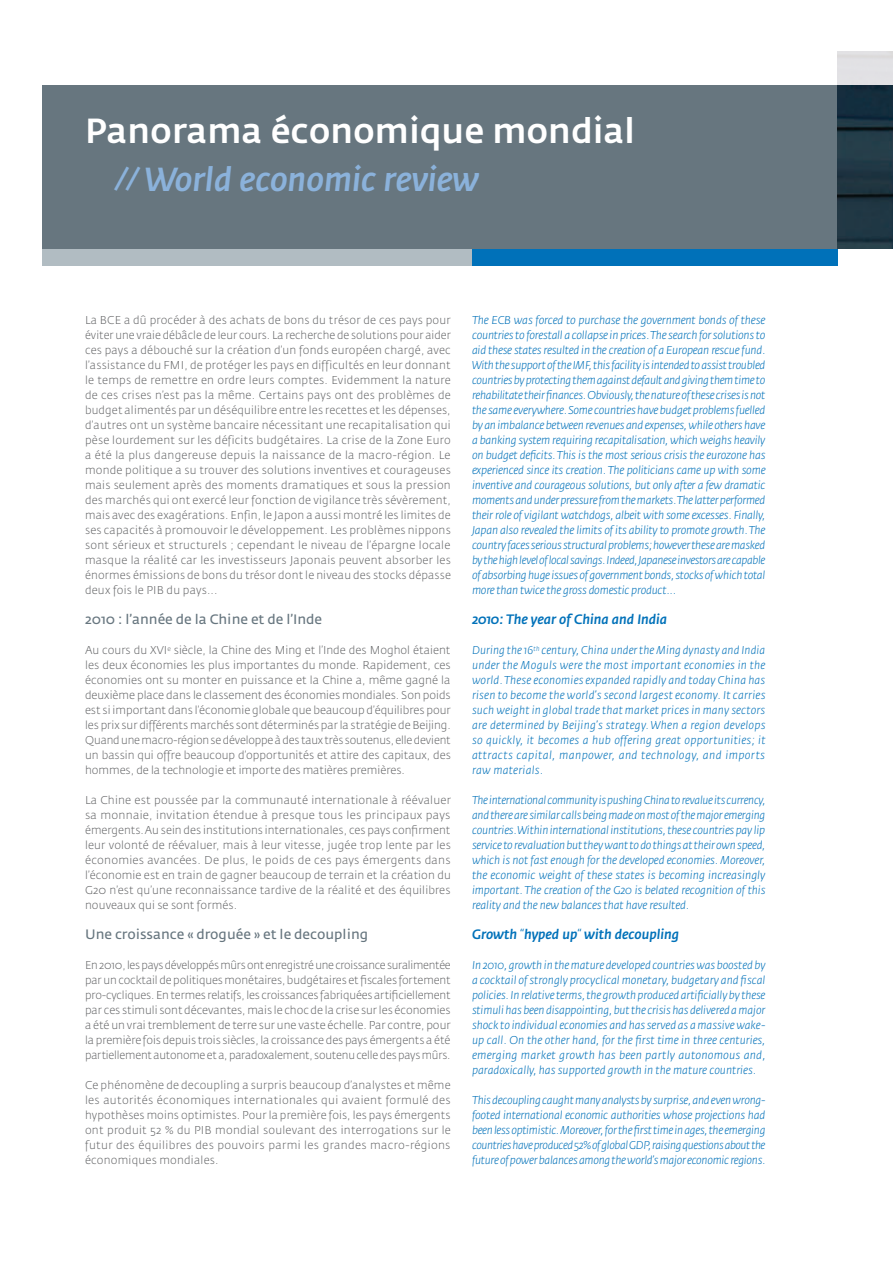
<style>
.page{position:relative;width:893px;height:1263px;background:#fff}
.page>*{position:absolute;margin:0;border:0;box-sizing:border-box;transform-origin:0 0}
.t1{font:500 34.5px "Fedra Sans";color:#fff}
.t2{font:italic 500 33px "Fedra Sans";color:#8bb2db}
.t3{font:13.5px "Fedra Sans";color:#67767f}
.t4{font:italic 500 13.5px "Fedra Sans";color:#0071b9}
.t5{font:300 11.25px/15px "Fedra Sans";letter-spacing:.01em;color:#646567;text-align:justify}
.t6{font:italic 300 11.25px/15px "Fedra Sans";letter-spacing:-.01em;color:#0071b9;text-align:justify}
.s1{font-style:normal;font-size:25.5px}
.s2{font-weight:300}
</style>
<div class="page">
<div style="left:115px;top:127px;width:723px;height:139px;background:#0071b9"></div>
<div style="left:43px;top:96px;width:429px;height:170px;background:#b1bcc2"></div>
<div style="left:43px;top:85px;width:850px;height:164px;background:#67767f"></div>
<h1 class="t1" style="left:85px;top:111px;width:551px">Panorama économique mondial</h1>
<h2 class="t2" style="left:115px;top:161px;width:365px"><span class="s1">//</span> World economic review</h2>
<p class="t5" style="left:85px;top:313px;width:367px">La BCE a dû procéder à des achats de bons du trésor de ces pays pour éviter une vraie débâcle de leur cours. La recherche de solutions pour aider ces pays a débouché sur la création d’un fonds européen chargé, avec l’assistance du FMI, de protéger les pays en difficultés en leur donnant le temps de remettre en ordre leurs comptes. Evidemment la nature de ces crises n’est pas la même. Certains pays ont des problèmes de budget alimentés par un déséquilibre entre les recettes et les dépenses, d’autres ont un système bancaire nécessitant une recapitalisation qui pèse lourdement sur les déficits budgétaires. La crise de la Zone Euro a été la plus dangereuse depuis la naissance de la macro-région. Le monde politique a su trouver des solutions inventives et courageuses mais seulement après des moments dramatiques et sous la pression des marchés qui ont exercé leur fonction de vigilance très sévèrement, mais avec des exagérations. Enfin, le Japon a aussi montré les limites de ses capacités à promouvoir le développement. Les problèmes nippons sont sérieux et structurels ; cependant le niveau de l’épargne locale masque la réalité car les investisseurs Japonais peuvent absorber les énormes émissions de bons du trésor dont le niveau des stocks dépasse deux fois le PIB du pays...</p>
<p class="t3" style="left:85px;top:612px;width:239px">2010 : l’année de la Chine et de l’Inde</p>
<p class="t5" style="left:85px;top:643px;width:367px">Au cours du XVI<sup>e</sup> siècle, la Chine des Ming et l’Inde des Moghol étaient les deux économies les plus importantes du monde. Rapidement, ces économies ont su monter en puissance et la Chine a, même gagné la deuxième place dans le classement des économies mondiales. Son poids est si important dans l’économie globale que beaucoup d’équilibres pour les prix sur différents marchés sont déterminés par la stratégie de Beijing.<br>Quand une macro-région se développe à des taux très soutenus, elle devient un bassin qui offre beaucoup d’opportunités et attire des capitaux, des hommes, de la technologie et importe des matières premières.</p>
<p class="t5" style="left:85px;top:793px;width:367px">La Chine est poussée par la communauté internationale à réévaluer sa monnaie, invitation étendue à presque tous les principaux pays émergents. Au sein des institutions internationales, ces pays confirment leur volonté de réévaluer, mais à leur vitesse, jugée trop lente par les économies avancées. De plus, le poids de ces pays émergents dans l’économie est en train de gagner beaucoup de terrain et la création du G20 n’est qu’une reconnaissance tardive de la réalité et des équilibres nouveaux qui se sont formés.</p>
<p class="t3" style="left:85px;top:927px;width:285px">Une croissance « droguée » et le decoupling</p>
<p class="t5" style="left:85px;top:958px;width:367px">En 2010, les pays développés mûrs ont enregistré une croissance suralimentée par un cocktail de politiques monétaires, budgétaires et fiscales fortement pro-cycliques. En termes relatifs, les croissances fabriquées artificiellement par ces stimuli sont décevantes, mais le choc de la crise sur les économies a été un vrai tremblement de terre sur une vaste échelle. Par contre, pour la première fois depuis trois siècles, la croissance des pays émergents a été partiellement autonome et a, paradoxalement, soutenu celle des pays mûrs.</p>
<p class="t5" style="left:85px;top:1078px;width:367px">Ce phénomène de decoupling a surpris beaucoup d’analystes et même les autorités économiques internationales qui avaient formulé des hypothèses moins optimistes. Pour la première fois, les pays émergents ont produit 52 % du PIB mondial soulevant des interrogations sur le futur des équilibres des pouvoirs parmi les grandes macro-régions économiques mondiales.</p>
<p class="t6" style="left:472px;top:313px;width:295px">The ECB was forced to purchase the government bonds of these countries to forestall a collapse in prices. The search for solutions to aid these states resulted in the creation of a European rescue fund.<br>With the support of the IMF, this facility is intended to assist troubled countries by protecting them against default and giving them time to rehabilitate their finances. Obviously, the nature of these crises is not the same everywhere. Some countries have budget problems fuelled by an imbalance between revenues and expenses, while others have a banking system requiring recapitalisation, which weighs heavily on budget deficits. This is the most serious crisis the eurozone has experienced since its creation. The politicians came up with some inventive and courageous solutions, but only after a few dramatic moments and under pressure from the markets. The latter performed their role of vigilant watchdogs, albeit with some excesses. Finally, Japan also revealed the limits of its ability to promote growth. The country faces serious structural problems; however these are masked by the high level of local savings. Indeed, Japanese investors are capable of absorbing huge issues of government bonds, stocks of which total more than twice the gross domestic product...</p>
<p class="t4" style="left:472px;top:612px;width:197px">2010: The year of China and India</p>
<p class="t6" style="left:472px;top:643px;width:295px">During the 16<sup>th</sup> century, China under the Ming dynasty and India under the Moguls were the most important economies in the world. These economies expanded rapidly and today China has risen to become the world’s second largest economy. It carries such weight in global trade that market prices in many sectors are determined by Beijing’s strategy. When a region develops so quickly, it becomes a hub offering great opportunities; it attracts capital, manpower, and technology, and imports raw materials.</p>
<p class="t6" style="left:472px;top:793px;width:295px">The international community is pushing China to revalue its currency, and there are similar calls being made on most of the major emerging countries. Within international institutions, these countries pay lip service to revaluation but they want to do things at their own speed, which is not fast enough for the developed economies. Moreover, the economic weight of these states is becoming increasingly important. The creation of the G20 is belated recognition of this reality and the new balances that have resulted.</p>
<p class="t4" style="left:472px;top:927px;width:209px">Growth <span class="s2">“</span>hyped up<span class="s2">“</span> with decoupling</p>
<p class="t6" style="left:472px;top:958px;width:295px">In 2010, growth in the mature developed countries was boosted by a cocktail of strongly procyclical monetary, budgetary and fiscal policies. In relative terms, the growth produced artificially by these stimuli has been disappointing, but the crisis has delivered a major shock to individual economies and has served as a massive wake&shy;up call. On the other hand, for the first time in three centuries, emerging market growth has been partly autonomous and, paradoxically, has supported growth in the mature countries.</p>
<p class="t6" style="left:472px;top:1093px;width:295px">This decoupling caught many analysts by surprise, and even wrong&shy;footed international economic authorities whose projections had been less optimistic. Moreover, for the first time in ages, the emerging countries have produced 52% of global GDP, raising questions about the future of power balances among the world’s major economic regions.</p>
</div>
